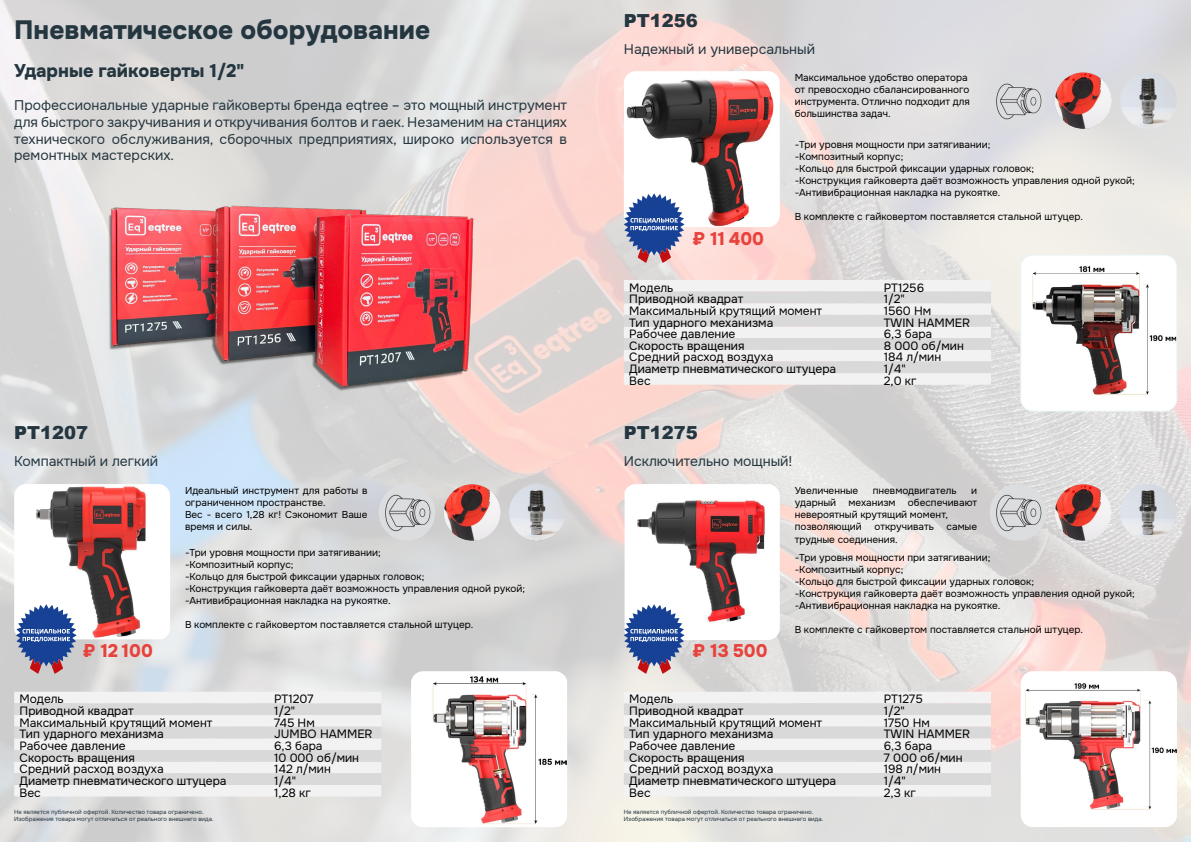
<style>
.page{position:relative;width:1191px;height:842px;background:#fff}
.page>*{position:absolute;margin:0;border:0;box-sizing:border-box;transform-origin:0 0}
.t1{font:800 26px "Onest";color:#24363f}
.t2{font:800 18px "Onest";color:#24363f}
.t3{font:900 18px "Arial";color:#24363f}
.t4{font:800 18px "Onest";color:#e8423c}
.t5{font:14px/16.8px "Onest";color:#24363f;text-align:justify}
.t6{font:12px "Onest";color:#000}
.t7{font:10px/12px "Onest";color:#000}
.t8{font:6px/7.2px "Onest";color:#24363f}
</style>
<div class="page">
<img style="left:0;top:0;width:1191px;height:842px">
<img style="left:624px;top:71px;width:156px;height:156px">
<div style="left:1020px;top:255px;width:156px;height:156px;background:#fff;border-radius:12px"></div>
<img style="left:1032px;top:266px;width:143px;height:129px">
<div style="left:1020px;top:255px;width:157px;height:157px;border:1px solid #ebf6f9;border-radius:12px"></div>
<img style="left:624px;top:484px;width:156px;height:156px">
<div style="left:1020px;top:671px;width:156px;height:156px;background:#fff;border-radius:12px"></div>
<img style="left:1020px;top:682px;width:156px;height:135px">
<img style="left:14px;top:484px;width:156px;height:155px">
<div style="left:411px;top:671px;width:156px;height:156px;background:#fff;border-radius:12px"></div>
<img style="left:411px;top:675px;width:156px;height:152px">
<img style="left:378px;top:484px;width:57px;height:57px;border-radius:28px">
<img style="left:444px;top:484px;width:56px;height:57px;border-radius:28px">
<img style="left:509px;top:484px;width:57px;height:57px;border-radius:28px">
<img style="left:989px;top:72px;width:57px;height:57px;border-radius:28px">
<img style="left:1054px;top:72px;width:57px;height:57px;border-radius:28px">
<img style="left:1120px;top:72px;width:56px;height:57px;border-radius:28px">
<img style="left:989px;top:484px;width:57px;height:57px;border-radius:28px">
<img style="left:1054px;top:484px;width:57px;height:57px;border-radius:28px">
<img style="left:1120px;top:484px;width:56px;height:57px;border-radius:28px">
<svg style="left:14px;top:692px;width:367px;height:104px"></svg>
<svg style="left:624px;top:692px;width:367px;height:104px"></svg>
<svg style="left:624px;top:280px;width:367px;height:105px"></svg>
<img style="left:102px;top:197px;width:377px;height:195px">
<svg style="left:16px;top:604px;width:61px;height:70px;background:#7282af"></svg>
<svg style="left:624px;top:193px;width:60px;height:70px;background:#7683b1"></svg>
<svg style="left:624px;top:604px;width:60px;height:70px;background:#7584b2"></svg>
<h1 class="t1" style="left:14px;top:15px;width:417px">Пневматическое оборудование</h1>
<h2 class="t2" style="left:14px;top:60px;width:232px">Ударные гайковерты 1/2"</h2>
<p class="t5" style="left:14px;top:97px;width:554px">Профессиональные ударные гайковерты бренда eqtree – это мощный инструмент для быстрого закручивания и откручивания болтов и гаек. Незаменим на станциях технического обслуживания, сборочных предприятиях, широко используется в ремонтных мастерских.</p>
<h2 class="t3" style="left:14px;top:419px;width:76px">PT1207</h2>
<h3 class="t5" style="left:14px;top:453px;width:146px">Компактный и легкий</h3>
<h2 class="t4" style="left:83px;top:640px;width:72px">₽ 12 100</h2>
<p class="t7" style="left:185px;top:484px;width:184px">Идеальный инструмент для работы в ограниченном пространстве.<br>Вес - всего 1,28 кг! Сэкономит Ваше время и силы.</p>
<p class="t7" style="left:185px;top:546px;width:341px">-Три уровня мощности при затягивании;<br>-Композитный корпус;<br>-Кольцо для быстрой фиксации ударных головок;<br>-Конструкция гайковерта даёт возможность управления одной рукой; -Антивибрационная накладка на рукоятке.</p>
<p class="t7" style="left:185px;top:618px;width:290px">В комплекте с гайковертом поставляется стальной штуцер.</p>
<p class="t6" style="left:20px;top:692px;width:46px">Модель</p>
<p class="t6" style="left:274px;top:692px;width:41px">PT1207</p>
<p class="t6" style="left:20px;top:703px;width:116px">Приводной квадрат</p>
<p class="t6" style="left:274px;top:703px;width:23px">1/2"</p>
<p class="t6" style="left:20px;top:715px;width:194px">Максимальный крутящий момент</p>
<p class="t6" style="left:274px;top:715px;width:42px">745 Нм</p>
<p class="t6" style="left:20px;top:726px;width:146px">Тип ударного механизма</p>
<p class="t6" style="left:274px;top:726px;width:100px">JUMBO HAMMER</p>
<p class="t6" style="left:20px;top:738px;width:108px">Рабочее давление</p>
<p class="t6" style="left:274px;top:738px;width:50px">6,3 бара</p>
<p class="t6" style="left:20px;top:750px;width:117px">Скорость вращения</p>
<p class="t6" style="left:274px;top:750px;width:87px">10 000 об/мин</p>
<p class="t6" style="left:20px;top:761px;width:146px">Средний расход воздуха</p>
<p class="t6" style="left:274px;top:761px;width:58px">142 л/мин</p>
<p class="t6" style="left:20px;top:773px;width:208px">Диаметр пневматического штуцера</p>
<p class="t6" style="left:274px;top:773px;width:23px">1/4"</p>
<p class="t6" style="left:20px;top:785px;width:23px">Вес</p>
<p class="t6" style="left:274px;top:785px;width:38px">1,28 кг</p>
<p class="t8" style="left:14px;top:808px;width:201px">Не является публичной офертой. Количество товара ограничено.<br>Изображения товара могут отличаться от реального внешнего вида.</p>
<h2 class="t3" style="left:624px;top:8px;width:76px">PT1256</h2>
<h3 class="t5" style="left:624px;top:41px;width:193px">Надежный и универсальный</h3>
<p class="t7" style="left:794px;top:72px;width:177px">Максимальное удобство оператора от превосходно сбалансированного инструмента. Отлично подходит для большинства задач.</p>
<h2 class="t4" style="left:692px;top:227px;width:73px">₽ 11 400</h2>
<p class="t7" style="left:794px;top:139px;width:341px">-Три уровня мощности при затягивании;<br>-Композитный корпус;<br>-Кольцо для быстрой фиксации ударных головок;<br>-Конструкция гайковерта даёт возможность управления одной рукой; -Антивибрационная накладка на рукоятке.</p>
<p class="t7" style="left:794px;top:211px;width:290px">В комплекте с гайковертом поставляется стальной штуцер.</p>
<p class="t6" style="left:629px;top:280px;width:46px">Модель</p>
<p class="t6" style="left:883px;top:280px;width:42px">PT1256</p>
<p class="t6" style="left:629px;top:291px;width:116px">Приводной квадрат</p>
<p class="t6" style="left:883px;top:291px;width:23px">1/2"</p>
<p class="t6" style="left:629px;top:303px;width:194px">Максимальный крутящий момент</p>
<p class="t6" style="left:883px;top:303px;width:49px">1560 Нм</p>
<p class="t6" style="left:629px;top:315px;width:146px">Тип ударного механизма</p>
<p class="t6" style="left:883px;top:315px;width:88px">TWIN HAMMER</p>
<p class="t6" style="left:629px;top:326px;width:108px">Рабочее давление</p>
<p class="t6" style="left:883px;top:326px;width:50px">6,3 бара</p>
<p class="t6" style="left:629px;top:338px;width:117px">Скорость вращения</p>
<p class="t6" style="left:883px;top:338px;width:82px">8 000 об/мин</p>
<p class="t6" style="left:629px;top:350px;width:146px">Средний расход воздуха</p>
<p class="t6" style="left:883px;top:350px;width:59px">184 л/мин</p>
<p class="t6" style="left:629px;top:361px;width:208px">Диаметр пневматического штуцера</p>
<p class="t6" style="left:883px;top:361px;width:23px">1/4"</p>
<p class="t6" style="left:629px;top:373px;width:23px">Вес</p>
<p class="t6" style="left:883px;top:373px;width:34px">2,0 кг</p>
<h2 class="t3" style="left:624px;top:419px;width:76px">PT1275</h2>
<h3 class="t5" style="left:624px;top:453px;width:170px">Исключительно мощный!</h3>
<p class="t7" style="left:794px;top:484px;width:65px">Увеличенные</p>
<p class="t7" style="left:872px;top:484px;width:85px">пневмодвигатель</p>
<p class="t7" style="left:794px;top:484px;width:184px;text-indent:176px">и ударный механизм обеспечивают невероятный крутящий момент, позволяющий</p>
<p class="t7" style="left:874px;top:520px;width:61px">откручивать</p>
<p class="t7" style="left:946px;top:520px;width:32px">самые</p>
<p class="t7" style="left:794px;top:534px;width:104px">трудные соединения.</p>
<h2 class="t4" style="left:692px;top:640px;width:76px">₽ 13 500</h2>
<p class="t7" style="left:794px;top:552px;width:341px">-Три уровня мощности при затягивании;<br>-Композитный корпус;<br>-Кольцо для быстрой фиксации ударных головок;<br>-Конструкция гайковерта даёт возможность управления одной рукой; -Антивибрационная накладка на рукоятке.</p>
<p class="t7" style="left:794px;top:624px;width:290px">В комплекте с гайковертом поставляется стальной штуцер.</p>
<p class="t6" style="left:629px;top:692px;width:46px">Модель</p>
<p class="t6" style="left:883px;top:692px;width:40px">PT1275</p>
<p class="t6" style="left:629px;top:703px;width:116px">Приводной квадрат</p>
<p class="t6" style="left:883px;top:703px;width:23px">1/2"</p>
<p class="t6" style="left:629px;top:715px;width:194px">Максимальный крутящий момент</p>
<p class="t6" style="left:883px;top:715px;width:48px">1750 Нм</p>
<p class="t6" style="left:629px;top:726px;width:146px">Тип ударного механизма</p>
<p class="t6" style="left:883px;top:726px;width:88px">TWIN HAMMER</p>
<p class="t6" style="left:629px;top:738px;width:108px">Рабочее давление</p>
<p class="t6" style="left:883px;top:738px;width:50px">6,3 бара</p>
<p class="t6" style="left:629px;top:750px;width:117px">Скорость вращения</p>
<p class="t6" style="left:883px;top:750px;width:80px">7 000 об/мин</p>
<p class="t6" style="left:629px;top:761px;width:146px">Средний расход воздуха</p>
<p class="t6" style="left:883px;top:761px;width:59px">198 л/мин</p>
<p class="t6" style="left:629px;top:773px;width:208px">Диаметр пневматического штуцера</p>
<p class="t6" style="left:883px;top:773px;width:23px">1/4"</p>
<p class="t6" style="left:629px;top:785px;width:23px">Вес</p>
<p class="t6" style="left:883px;top:785px;width:34px">2,3 кг</p>
<p class="t8" style="left:624px;top:808px;width:201px">Не является публичной офертой. Количество товара ограничено.<br>Изображения товара могут отличаться от реального внешнего вида.</p>
</div>
